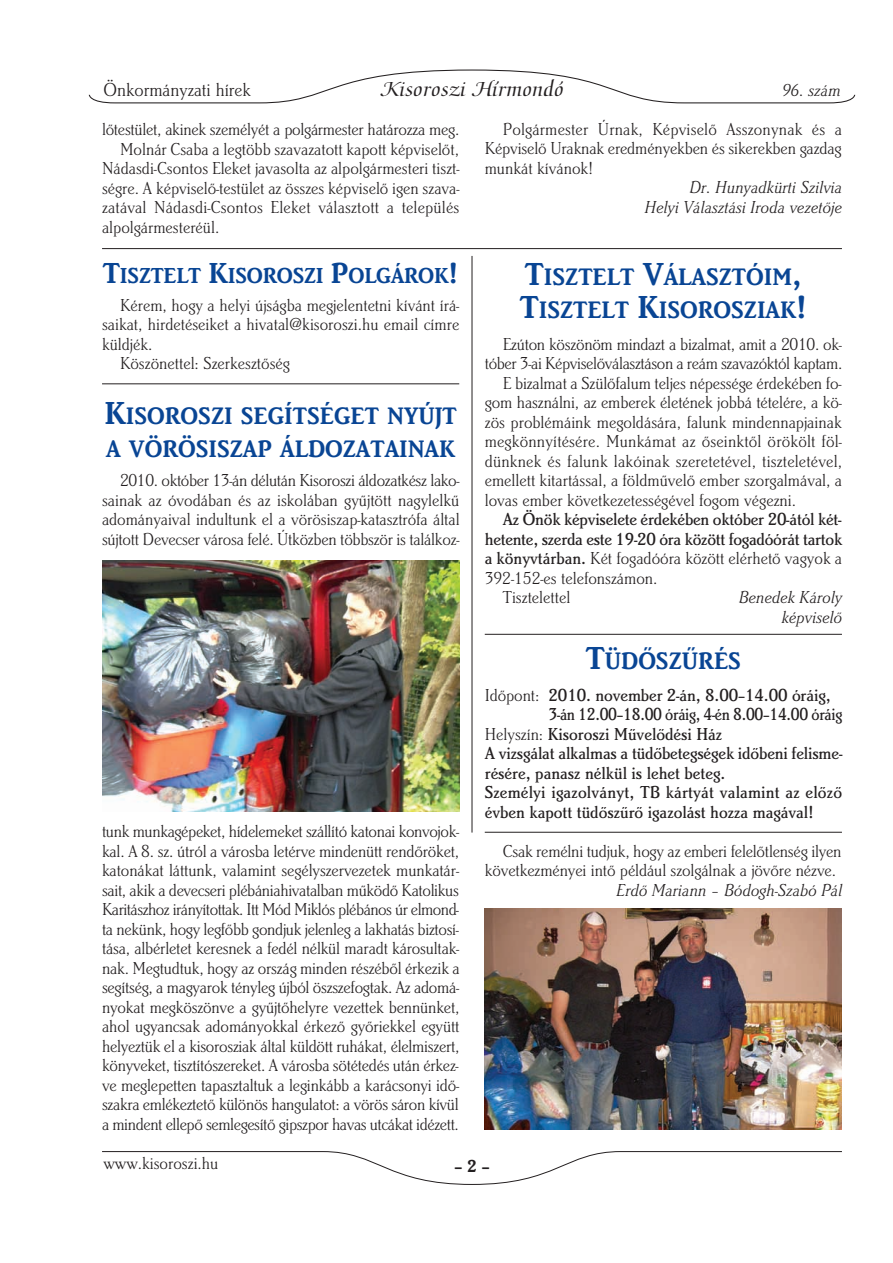
<style>
.page{position:relative;width:893px;height:1263px;background:#fff}
.page>*{position:absolute;margin:0;border:0;box-sizing:border-box;transform-origin:0 0}
.t1{font:700 24.75px/33px "Brighton TCE";color:#094594}
.t2{font:700 22.5px "Brighton TCE";letter-spacing:-.005em;color:#094594}
.t3{font:22.5px "Medici Scr Hun";color:#231f20;scale:1.1 1}
.t4{font:19.5px "Brighton TCE Ligh";color:#231f20}
.t5{font:18px/19.5px "Brighton TCE Ligh";color:#231f20;text-align:justify}
.t6{font:500 18px/19.5px "Brighton TCE";letter-spacing:-.005em;color:#231f20;text-align:right}
.t7{font:18px/19.5px "Brighton TCE Ligh Ital";color:#231f20;text-align:right}
.t8{font:18px "Brighton TCE Ligh";letter-spacing:-.02em;color:#231f20}
.t9{font:500 18px "Brighton TCE";letter-spacing:-.005em;color:#231f20;scale:.93 1}
.t10{font:700 18px "Brighton TCE";color:#231f20}
.s1{font-size:30px}
.s2{font-size:33px}
.s3{font-family:"Brighton TCE";font-weight:500}
.s4{font-family:"Brighton TCE Ligh";font-weight:400}
</style>
<div class="page">
<svg style="left:88px;top:69px;width:768px;height:35px"></svg>
<svg style="left:102px;top:1151px;width:740px;height:34px"></svg>
<hr style="left:102px;top:383px;width:357px;height:1px;background:#231f20">
<hr style="left:102px;top:248px;width:740px;height:1px;background:#231f20">
<hr style="left:485px;top:832px;width:357px;height:1px;background:#231f20">
<hr style="left:485px;top:634px;width:357px;height:1px;background:#231f20">
<hr style="left:472px;top:256px;width:1px;height:576px;background:#231f20">
<img style="left:102px;top:560px;width:357px;height:251px">
<img style="left:485px;top:909px;width:357px;height:221px">
<p class="t4" style="left:104px;top:78px;width:149px">Önkormányzati hírek</p>
<p class="t3" style="left:380px;top:75px;width:168px">Kisoroszi Hírmondó</p>
<p class="t7" style="left:782px;top:80px;width:60px">96. szám</p>
<p class="t5" style="left:102px;top:119px;width:359px">lôtestület, akinek személyét a polgármester határozza meg.</p>
<p class="t5" style="left:120px;top:139px;width:340px">Molnár Csaba a legtöbb szavazatott kapott képviselôt,</p>
<p class="t5" style="left:102px;top:158px;width:359px">Nádasdi-Csontos Eleket javasolta az alpolgármesteri tiszt-</p>
<p class="t5" style="left:102px;top:178px;width:359px">ségre. A képviselô-testület az összes képviselô igen szava-</p>
<p class="t5" style="left:102px;top:197px;width:359px">zatával Nádasdi-Csontos Eleket választott a település</p>
<p class="t5" style="left:102px;top:217px;width:119px">alpolgármesteréül.</p>
<p class="t2" style="left:103px;top:262px;width:357px"><span class="s1">T</span>ISZTELT <span class="s1">K</span>ISOROSZI <span class="s1">P</span>OLGÁROK<span class="s1">!</span></p>
<p class="t5" style="left:120px;top:295px;width:341px">Kérem, hogy a helyi újságba megjelentetni kívánt írá-</p>
<p class="t5" style="left:102px;top:314px;width:359px">saikat, hirdetéseiket a hivatal@kisoroszi.hu email címre</p>
<p class="t5" style="left:102px;top:334px;width:52px">küldjék.</p>
<p class="t5" style="left:120px;top:353px;width:171px">Köszönettel: Szerkesztôség</p>
<h1 class="t1" style="left:104px;top:399px;width:354px"><span class="s2">K</span>ISOROSZI SEGÍTSÉGET NYÚJT<br>A VÖRÖSISZAP ÁLDOZATAINAK</h1>
<p class="t5" style="left:102px;top:470px;width:359px;text-indent:18px">2010. október 13-án délután Kisoroszi áldozatkész lako&shy;sainak az óvodában és az iskolában gyûjtött nagylelkû adományaival indultunk el a vörösiszap-katasztrófa által sújtott Devecser városa felé. Útközben többször is találkoz-</p>
<p class="t5" style="left:102px;top:821px;width:359px">tunk munkagépeket, hídelemeket szállító katonai konvojok&shy;kal. A 8. sz. útról a városba letérve mindenütt rendôröket, katonákat láttunk, valamint segélyszervezetek munkatár&shy;sait, akik a devecseri plébániahivatalban mûködô Katolikus Karitászhoz irányítottak. Itt Mód Miklós plébános úr elmond&shy;ta nekünk, hogy legfôbb gondjuk jelenleg a lakhatás biztosí&shy;tása, albérletet keresnek a fedél nélkül maradt károsultak&shy;nak. Megtudtuk, hogy az ország minden részébôl érkezik a segítség, a magyarok tényleg újból öszszefogtak. Az adomá&shy;nyokat megköszönve a gyûjtôhelyre vezettek bennünket, ahol ugyancsak adományokkal érkezô gyôriekkel együtt helyeztük el a kisorosziak által küldött ruhákat, élelmiszert, könyveket, tisztítószereket. A városba sötétedés után érkez&shy;ve meglepetten tapasztaltuk a leginkább a karácsonyi idô&shy;szakra emlékeztetô különös hangulatot: a vörös sáron kívül a mindent ellepô semlegesítô gipszpor havas utcákat idézett.</p>
<p class="t5" style="left:485px;top:119px;width:359px;text-indent:18px">Polgármester Úrnak, Képviselô Asszonynak és a Képviselô Uraknak eredményekben és sikerekben gazdag munkát kívánok!</p>
<p class="t7" style="left:645px;top:177px;width:199px">Dr. Hunyadkürti Szilvia<br>Helyi Választási Iroda vezetôje</p>
<h1 class="t1" style="left:520px;top:260px;width:289px"><span class="s2">T</span>ISZTELT <span class="s2">V</span>ÁLASZTÓIM<span class="s2">,<br>T</span>ISZTELT <span class="s2">K</span>ISOROSZIAK<span class="s2">!</span></h1>
<p class="t5" style="left:503px;top:334px;width:341px">Ezúton köszönöm mindazt a bizalmat, amit a 2010. ok-</p>
<p class="t8" style="left:485px;top:352px;width:359px">tóber 3-ai Képviselôválasztáson a reám szavazóktól kaptam.</p>
<p class="t5" style="left:503px;top:373px;width:340px">E bizalmat a Szülôfalum teljes népessége érdekében fo-</p>
<p class="t5" style="left:485px;top:392px;width:359px">gom használni, az emberek életének jobbá tételére, a kö-</p>
<p class="t5" style="left:485px;top:412px;width:358px">zös problémáink megoldására, falunk mindennapjainak</p>
<p class="t5" style="left:485px;top:431px;width:359px">megkönnyítésére. Munkámat az ôseinktôl örökölt föl-</p>
<p class="t5" style="left:485px;top:451px;width:359px">dünknek és falunk lakóinak szeretetével, tiszteletével,</p>
<p class="t5" style="left:485px;top:470px;width:359px">emellett kitartással, a földmûvelô ember szorgalmával, a</p>
<p class="t5" style="left:485px;top:490px;width:313px">lovas ember következetességével fogom végezni.</p>
<p class="t6" style="left:485px;top:509px;width:359px">Az Önök képviselete érdekében október 20-ától két&shy;hetente, szerda este 19-20 óra között fogadóórát tartok</p>
<p class="t5" style="left:485px;top:548px;width:359px"><span class="s3">a könyvtárban.</span> Két fogadóóra között elérhetô vagyok a</p>
<p class="t5" style="left:485px;top:568px;width:174px">392-152-es telefonszámon.</p>
<p class="t5" style="left:503px;top:587px;width:69px">Tisztelettel</p>
<p class="t7" style="left:739px;top:587px;width:105px">Benedek Károly képviselô</p>
<h1 class="t1" style="left:586px;top:644px;width:157px"><span class="s2">T</span>ÜDÔSZÛRÉS</h1>
<p class="t6" style="left:485px;top:685px;width:347px"><span class="s4">Idôpont:</span> 2010. november 2-án, 8.00–14.00 óráig,</p>
<p class="t9" style="left:549px;top:703px;width:317px">3-án 12.00–18.00 óráig, 4-én 8.00–14.00 óráig</p>
<p class="t6" style="left:485px;top:724px;width:239px"><span class="s4">Helyszín:</span> Kisoroszi Mûvelôdési Ház</p>
<p class="t6" style="left:485px;top:743px;width:359px">A vizsgálat alkalmas a tüdôbetegségek idôbeni felisme-</p>
<p class="t6" style="left:485px;top:763px;width:242px">résére, panasz nélkül is lehet beteg.</p>
<p class="t6" style="left:485px;top:782px;width:359px">Személyi igazolványt, TB kártyát valamint az elôzô</p>
<p class="t6" style="left:485px;top:802px;width:330px">évben kapott tüdôszûrô igazolást hozza magával!</p>
<p class="t5" style="left:485px;top:841px;width:358px;text-indent:18px">Csak remélni tudjuk, hogy az emberi felelôtlenség ilyen következményei intô például szolgálnak a jövôre nézve.</p>
<p class="t7" style="left:616px;top:880px;width:227px">Erdô Mariann – Bódogh-Szabó Pál</p>
<p class="t5" style="left:104px;top:1153px;width:116px">www.kisoroszi.hu</p>
<p class="t10" style="left:454px;top:1155px;width:36px">–2–</p>
</div>
